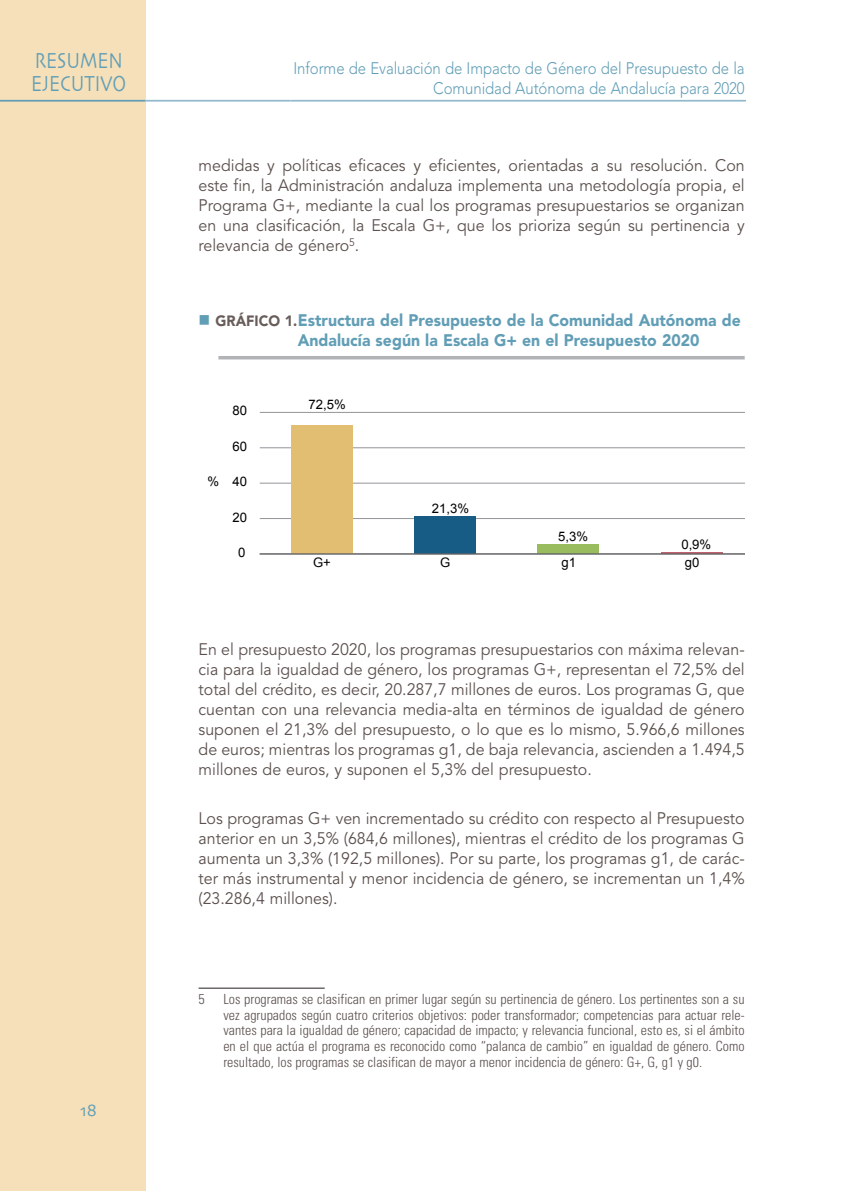
<style>
.page{position:relative;width:844px;height:1191px;background:#fff}
.page>*{position:absolute;margin:0;border:0;box-sizing:border-box;transform-origin:0 0}
.t1{font:22.75px/22.8px "Skia Regular 1 1";color:#619eb6;scale:.8 1}
.t2{font:17.5px "Skia Regular 1 1";color:#619eb6}
.t3{font:16.62px/19.9px "Avenir LT Std";color:#5b504d;text-align:justify;scale:.96 1}
.t4{font:900 16.62px/20.1px "Avenir";color:#619eb6;scale:.95 1}
.t5{font:300 16.62px/19.9px "Avenir LT Std";letter-spacing:-.005em;color:#619eb6;text-align:right;scale:.9 1}
.t6{font:300 condensed 14px/15.8px "Univers LT Std";color:#5b504d;text-align:justify}
.t7{font:13.12px "Arial";color:#000001}
.s1{font-size:14.88px;color:#685d5a}
</style>
<div class="page">
<div style="left:0;top:0;width:145px;height:1191px;background:#f6e0b9"></div>
<hr style="left:0;top:100px;width:145px;height:2px;background:#619eb6">
<hr style="left:290px;top:100px;width:455px;height:2px;background:#93bacc">
<hr style="left:145px;top:100px;width:145px;height:2px;background:#93bacc">
<hr style="left:218px;top:356px;width:526px;height:3px;background:#b2b3b7">
<hr style="left:260px;top:518px;width:484px;height:1px;background:#939598">
<hr style="left:260px;top:483px;width:484px;height:1px;background:#939598">
<hr style="left:260px;top:447px;width:484px;height:1px;background:#939598">
<hr style="left:260px;top:412px;width:484px;height:1px;background:#939598">
<hr style="left:660px;top:552px;width:62px;height:2px;background:#c1616d">
<div style="left:537px;top:544px;width:62px;height:10px;background:#99bc5e"></div>
<div style="left:414px;top:516px;width:62px;height:38px;background:#175c84"></div>
<div style="left:291px;top:426px;width:61px;height:128px;background:#e2be73"></div>
<hr style="left:260px;top:553px;width:484px;height:1px;background:#636366">
<hr style="left:198px;top:987px;width:126px;height:1px;background:#231f20">
<h1 class="t1" style="left:31px;top:51px;width:120px">RESUMEN<br>EJECUTIVO</h1>
<p class="t2" style="left:80px;top:1100px;width:18px">18</p>
<p class="t5" style="left:293px;top:58px;width:502px">Informe de Evaluación de Impacto de Género del Presupuesto de la<br>Comunidad Autónoma de Andalucía para 2020</p>
<p class="t3" style="left:198px;top:156px;width:570px">medidas y políticas eficaces y eficientes, orientadas a su resolución. Con este fin, la Administración andaluza implementa una metodología propia, el Programa G+, mediante la cual los programas presupuestarios se organizan en una clasificación, la Escala G+, que los prioriza según su pertinencia y relevancia de género<sup>5</sup>.</p>
<p class="t4" style="left:298px;top:310px;width:467px;text-indent:-82px"><span class="s1">GRÁFICO 1.</span>Estructura del Presupuesto de la Comunidad Autónoma de<br>Andalucía según la Escala G+ en el Presupuesto 2020</p>
<p class="t7" style="left:207px;top:473px;width:13px">%</p>
<p class="t7" style="left:232px;top:402px;width:16px">80</p>
<p class="t7" style="left:232px;top:437px;width:16px">60</p>
<p class="t7" style="left:232px;top:473px;width:16px">40</p>
<p class="t7" style="left:232px;top:508px;width:16px">20</p>
<p class="t7" style="left:238px;top:544px;width:9px">0</p>
<p class="t7" style="left:308px;top:395px;width:39px">72,5%</p>
<p class="t7" style="left:432px;top:499px;width:39px">21,3%</p>
<p class="t7" style="left:558px;top:527px;width:31px">5,3%</p>
<p class="t7" style="left:681px;top:536px;width:31px">0,9%</p>
<p class="t7" style="left:313px;top:554px;width:19px">G+</p>
<p class="t7" style="left:440px;top:554px;width:12px">G</p>
<p class="t7" style="left:561px;top:554px;width:16px">g1</p>
<p class="t7" style="left:684px;top:554px;width:16px">g0</p>
<p class="t3" style="left:198px;top:639px;width:570px">En el presupuesto 2020, los programas presupuestarios con máxima relevan&shy;cia para la igualdad de género, los programas G+, representan el 72,5% del total del crédito, es decir, 20.287,7 millones de euros. Los programas G, que cuentan con una relevancia media-alta en términos de igualdad de género suponen el 21,3% del presupuesto, o lo que es lo mismo, 5.966,6 millones de euros; mientras los programas g1, de baja relevancia, ascienden a 1.494,5 millones de euros, y suponen el 5,3% del presupuesto.</p>
<p class="t3" style="left:198px;top:809px;width:570px">Los programas G+ ven incrementado su crédito con respecto al Presupuesto anterior en un 3,5% (684,6 millones), mientras el crédito de los programas G aumenta un 3,3% (192,5 millones). Por su parte, los programas g1, de carác&shy;ter más instrumental y menor incidencia de género, se incrementan un 1,4% (23.286,4 millones).</p>
<p class="t6" style="left:198px;top:991px;width:8px">5</p>
<p class="t6" style="left:223px;top:991px;width:522px">Los programas se clasifican en primer lugar según su pertinencia de género. Los pertinentes son a su vez agrupados según cuatro criterios objetivos: poder transformador; competencias para actuar rele&shy;vantes para la igualdad de género; capacidad de impacto; y relevancia funcional, esto es, si el ámbito en el que actúa el programa es reconocido como “palanca de cambio” en igualdad de género. Como resultado, los programas se clasifican de mayor a menor incidencia de género: G+, G, g1 y g0.</p>
</div>
